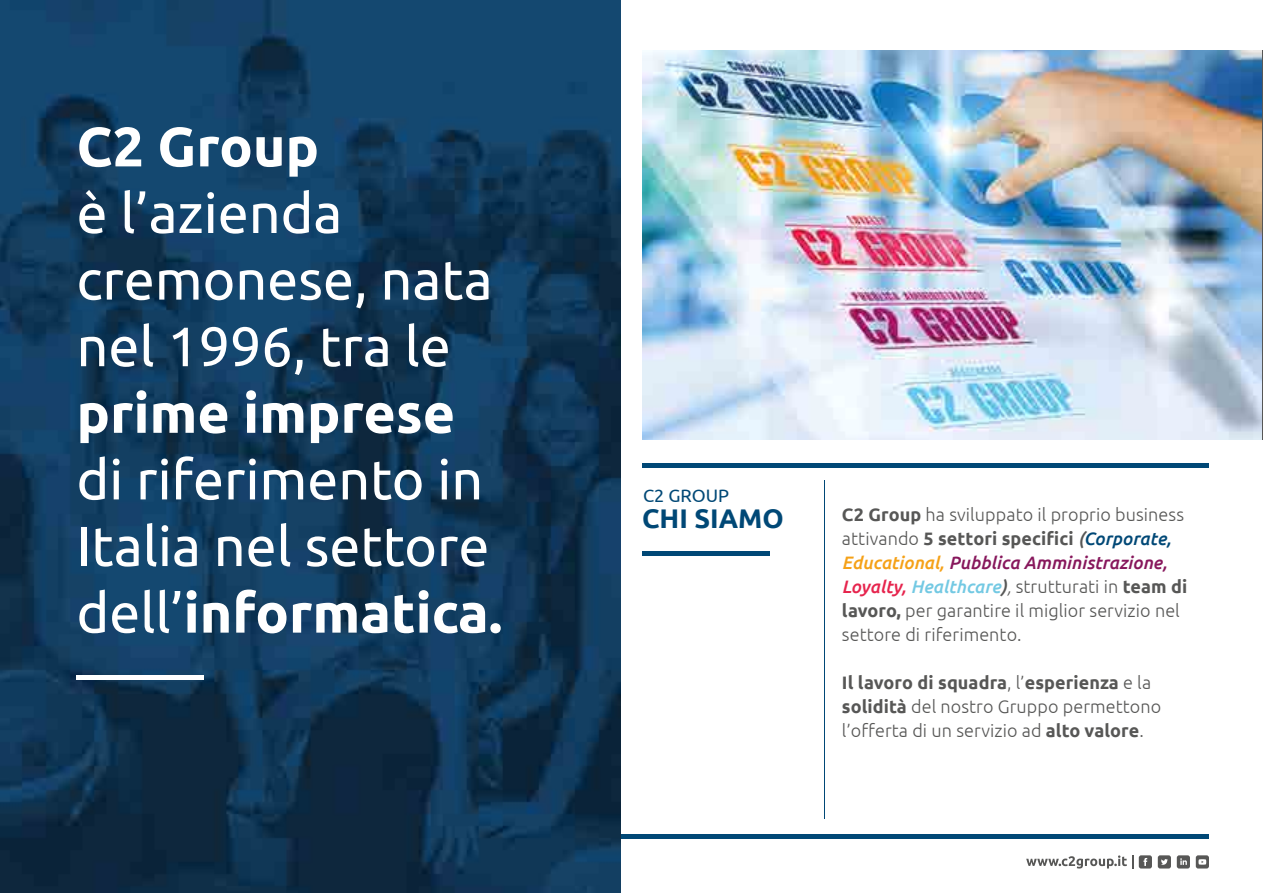
<style>
.page{position:relative;width:1263px;height:893px;background:#fff}
.page>*{position:absolute;margin:0;border:0;box-sizing:border-box;transform-origin:0 0}
.t1{font:55.5px/66.6px "Ubuntu";color:#fff}
.t2{font:700 55.5px "Ubuntu";color:#fff}
.t3{font:700 27px "Ubuntu";color:#004876}
.t4{font:300 18px/24px "Ubuntu";letter-spacing:.005em;color:#575756}
.t5{font:18px "Ubuntu";color:#004876}
.s1{font-weight:700}
.s2{font-weight:500;font-style:italic}
.s3{font-weight:500;font-style:italic;color:#004876}
.s4{font-weight:500;font-style:italic;color:#f5a117}
.s5{font-weight:500;font-style:italic;color:#87175c}
.s6{font-weight:500;font-style:italic;color:#e6244d}
.s7{font-weight:500;font-style:italic;color:#73c9e3}
.s8{font-style:italic}
</style>
<div class="page">
<hr style="left:54px;top:835px;width:1155px;height:4px;background:#004876">
<svg style="left:1026px;top:855px;width:107px;height:13px"></svg>
<svg style="left:1158px;top:855px;width:13px;height:13px"></svg>
<svg style="left:1139px;top:855px;width:13px;height:13px"></svg>
<svg style="left:1177px;top:855px;width:13px;height:13px"></svg>
<svg style="left:1196px;top:855px;width:13px;height:13px"></svg>
<img style="left:0;top:0;width:621px;height:893px">
<img style="left:642px;top:50px;width:620px;height:390px">
<div style="left:642px;top:463px;width:567px;height:5px;background:#004876"></div>
<hr style="left:824px;top:480px;width:1px;height:339px;background:#004876">
<hr style="left:642px;top:552px;width:128px;height:4px;background:#004876">
<hr style="left:77px;top:675px;width:127px;height:4px;background:#fff">
<h1 class="t2" style="left:77px;top:113px;width:244px">C2 Group</h1>
<h1 class="t1" style="left:77px;top:178px;width:418px">è l’azienda cremonese, nata nel 1996, tra le</h1>
<h1 class="t2" style="left:77px;top:379px;width:380px">prime imprese</h1>
<h1 class="t1" style="left:77px;top:445px;width:427px">di riferimento in<br>Italia nel settore dell’<span class="s1">informatica.</span></h1>
<p class="t5" style="left:643px;top:484px;width:88px">C2 GROUP</p>
<h2 class="t3" style="left:642px;top:502px;width:143px">CHI SIAMO</h2>
<p class="t4" style="left:842px;top:502px;width:347px"><span class="s1">C2 Group</span> ha sviluppato il proprio business attivando <span class="s1">5 settori specifici</span> <span class="s2">(</span><span class="s3">Corporate, </span><span class="s4">Educational,</span> <span class="s5">Pubblica Amministrazione, </span><span class="s6">Loyalty,</span> <span class="s7">Healthcare</span><span class="s2">)</span><span class="s8">,</span> strutturati in <span class="s1">team di lavoro,</span> per garantire il miglior servizio nel settore di riferimento.</p>
<p class="t4" style="left:842px;top:670px;width:321px"><span class="s1">Il lavoro di squadra</span>, l’<span class="s1">esperienza</span> e la <span class="s1">solidità</span> del nostro Gruppo permettono l’offerta di un servizio ad <span class="s1">alto valore</span>.</p>
</div>
